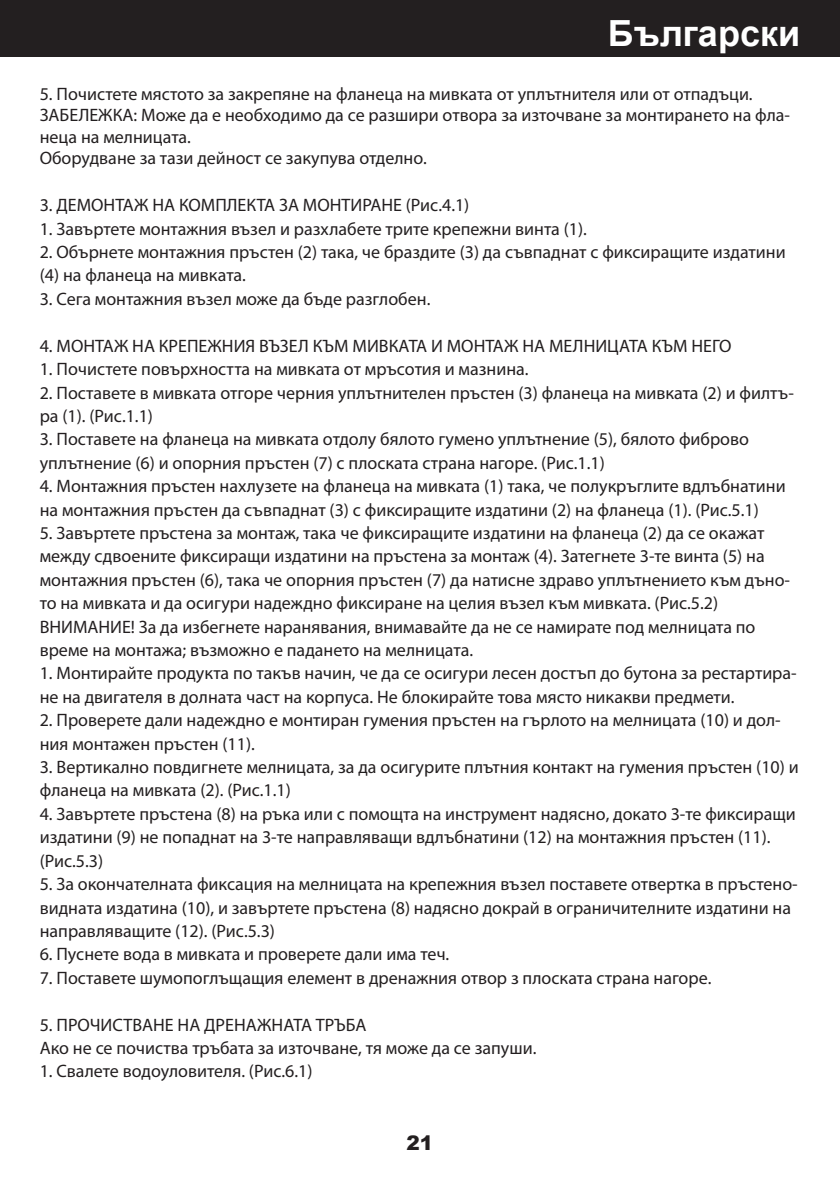
<style>
.page{position:relative;width:840px;height:1191px;background:#fff}
.page>*{position:absolute;margin:0;border:0;box-sizing:border-box;transform-origin:0 0}
.t1{font:700 36px "Arial";color:#fff}
.t2{font:900 20px "Arial";color:#231f20}
.t3{font:18px/23.4px "Myriad Pro";color:#231f20}
</style>
<div class="page">
<div style="left:0;top:0;width:839px;height:57px;background:#231f20"></div>
<h1 class="t1" style="left:607px;top:8px;width:194px">Български</h1>
<p class="t3" style="left:40px;top:82px;width:751px;line-height:21.6px">5. Почистете мястото за закрепяне на фланеца на мивката от уплътнителя или от отпадъци.<br>ЗАБЕЛЕЖКА: Може да е необходимо да се разшири отвора за източване за монтирането на фла&shy;неца на мелницата.<br>Оборудване за тази дейност се закупува отделно.</p>
<p class="t3" style="left:40px;top:193px;width:431px">3. ДЕМОНТАЖ НА КОМПЛЕКТА ЗА МОНТИРАНЕ (Рис.4.1)</p>
<p class="t3" style="left:40px;top:217px;width:548px">1. Завъртете монтажния възел и разхлабете трите крепежни винта (1).</p>
<p class="t3" style="left:40px;top:240px;width:747px">2. Обърнете монтажния пръстен (2) така, че браздите (3) да съвпаднат с фиксиращите издатини (4) на фланеца на мивката.</p>
<p class="t3" style="left:40px;top:287px;width:392px">3. Сега монтажния възел може да бъде разглобен.</p>
<p class="t3" style="left:40px;top:334px;width:693px">4. МОНТАЖ НА КРЕПЕЖНИЯ ВЪЗЕЛ КЪМ МИВКАТА И МОНТАЖ НА МЕЛНИЦАТА КЪМ НЕГО</p>
<p class="t3" style="left:40px;top:357px;width:490px">1. Почистете повърхността на мивката от мръсотия и мазнина.</p>
<p class="t3" style="left:40px;top:380px;width:755px">2. Поставете в мивката отгоре черния уплътнителен пръстен (3) фланеца на мивката (2) и филтъ&shy;ра (1). (Рис.1.1)</p>
<p class="t3" style="left:40px;top:427px;width:710px">3. Поставете на фланеца на мивката отдолу бялото гумено уплътнение (5), бялото фиброво уплътнение (6) и опорния пръстен (7) с плоската страна нагоре. (Рис.1.1)</p>
<p class="t3" style="left:40px;top:474px;width:747px">4. Монтажния пръстен нахлузете на фланеца на мивката (1) така, че полукръглите вдлъбнатини на монтажния пръстен да съвпаднат (3) с фиксиращите издатини (2) на фланеца (1). (Рис.5.1)</p>
<p class="t3" style="left:40px;top:521px;width:751px">5. Завъртете пръстена за монтаж, така че фиксиращите издатини на фланеца (2) да се окажат между сдвоените фиксиращи издатини на пръстена за монтаж (4). Затегнете 3-те винта (5) на монтажния пръстен (6), така че опорния пръстен (7) да натисне здраво уплътнението към дъно&shy;то на мивката и да осигури надеждно фиксиране на целия възел към мивката. (Рис.5.2)<br>ВНИМАНИЕ! За да избегнете наранявания, внимавайте да не се намирате под мелницата по време на монтажа; възможно е падането на мелницата.</p>
<p class="t3" style="left:40px;top:661px;width:758px">1. Монтирайте продукта по такъв начин, че да се осигури лесен достъп до бутона за рестартира&shy;не на двигателя в долната част на корпуса. Не блокирайте това място никакви предмети.</p>
<p class="t3" style="left:40px;top:708px;width:742px">2. Проверете дали надеждно е монтиран гумения пръстен на гърлото на мелницата (10) и дол&shy;ния монтажен пръстен (11).</p>
<p class="t3" style="left:40px;top:755px;width:760px">3. Вертикално повдигнете мелницата, за да осигурите плътния контакт на гумения пръстен (10) и фланеца на мивката (2). (Рис.1.1)</p>
<p class="t3" style="left:40px;top:802px;width:757px">4. Завъртете пръстена (8) на ръка или с помощта на инструмент надясно, докато 3-те фиксиращи издатини (9) не попаднат на 3-те направляващи вдлъбнатини (12) на монтажния пръстен (11). (Рис.5.3)</p>
<p class="t3" style="left:40px;top:872px;width:759px">5. За окончателната фиксация на мелницата на крепежния възел поставете отвертка в пръстено&shy;видната издатина (10), и завъртете пръстена (8) надясно докрай в ограничителните издатини на направляващите (12). (Рис.5.3)</p>
<p class="t3" style="left:40px;top:942px;width:411px">6. Пуснете вода в мивката и проверете дали има теч.</p>
<p class="t3" style="left:40px;top:965px;width:673px">7. Поставете шумопоглъщащия елемент в дренажния отвор з плоската страна нагоре.</p>
<p class="t3" style="left:40px;top:1012px;width:498px">5. ПРОЧИСТВАНЕ НА ДРЕНАЖНАТА ТРЪБА<br>Ако не се почиства тръбата за източване, тя може да се запуши.</p>
<p class="t3" style="left:40px;top:1059px;width:274px">1. Свалете водоуловителя. (Рис.6.1)</p>
<p class="t2" style="left:406px;top:1128px;width:28px">21</p>
</div>
